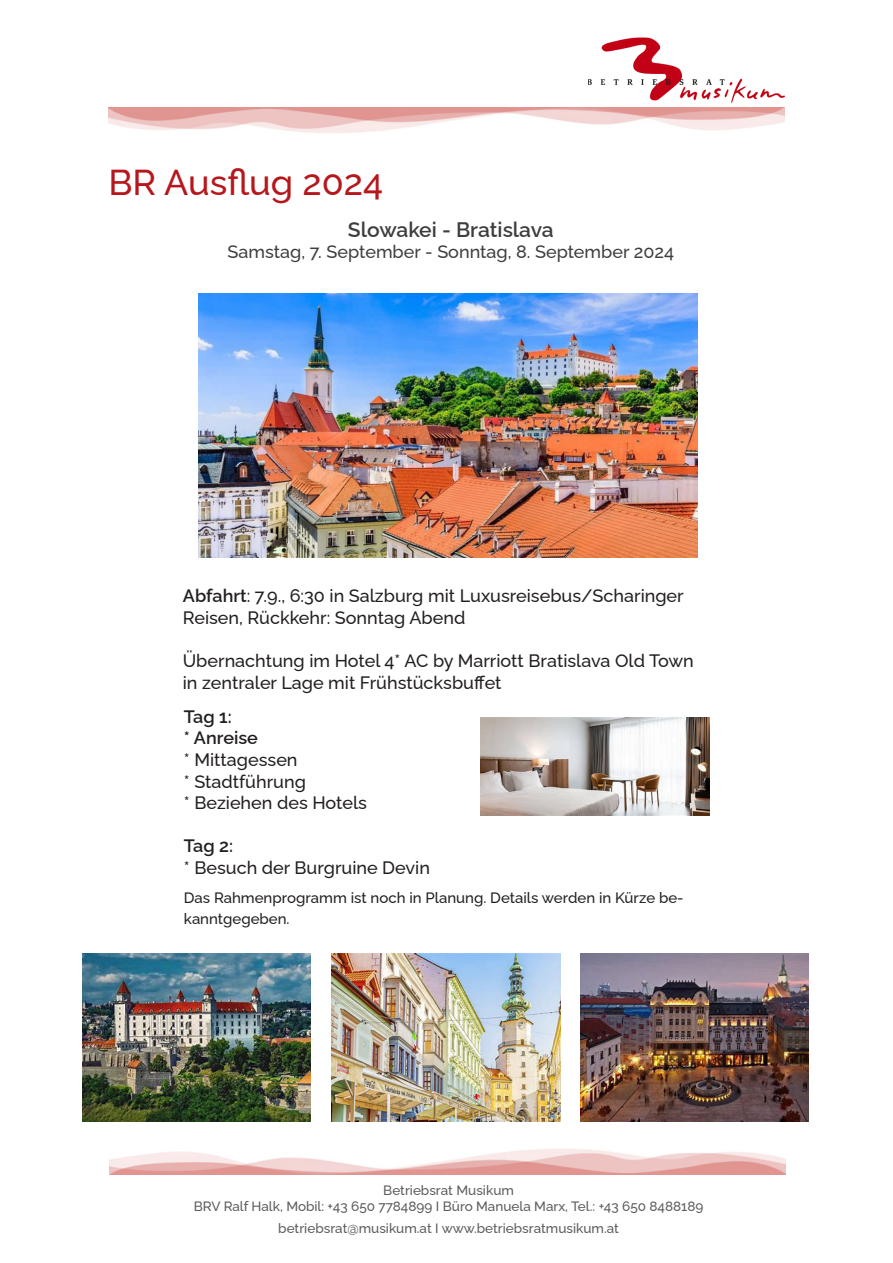
<style>
.page{position:relative;width:893px;height:1263px;background:#fff}
.page>*{position:absolute;margin:0;border:0;box-sizing:border-box;transform-origin:0 0}
.t1{font:500 36px "Raleway";color:#b6171c}
.t2{font:600 21px "Raleway";color:#3e3e3f}
.t3{font:500 18px/21.6px "Raleway";color:#231f20}
.t4{font:500 18px "Raleway";color:#3e3e3f}
.t5{font:600 18px "Raleway";color:#231f20}
.t6{font:500 15px/21.6px "Raleway";color:#231f20}
.t7{font:500 13.5px "Raleway";color:#5c5c5f}
.s1{font-weight:600}
</style>
<div class="page">
<img style="left:588px;top:38px;width:196px;height:64px">
<img style="left:198px;top:294px;width:500px;height:263px">
<img style="left:82px;top:953px;width:229px;height:168px">
<img style="left:480px;top:718px;width:229px;height:97px">
<img style="left:580px;top:953px;width:229px;height:168px">
<img style="left:332px;top:953px;width:228px;height:168px">
<p class="t1" style="left:108px;top:154px;width:276px">BR Ausflug 2024</p>
<p class="t2" style="left:348px;top:213px;width:207px">Slowakei - Bratislava</p>
<p class="t4" style="left:228px;top:238px;width:448px">Samstag, 7. September - Sonntag, 8. September 2024</p>
<p class="t3" style="left:183px;top:583px;width:502px"><span class="s1">Abfahrt</span>: 7.9., 6:30 in Salzburg mit Luxusreisebus/Scharinger<br>Reisen, Rückkehr: Sonntag Abend</p>
<p class="t3" style="left:183px;top:648px;width:513px">Übernachtung im Hotel 4* AC by Marriott Bratislava Old Town</p>
<p class="t3" style="left:183px;top:670px;width:320px">in zentraler Lage mit Frühstücksbuffet</p>
<p class="t5" style="left:184px;top:702px;width:49px">Tag 1:</p>
<p class="t5" style="left:184px;top:724px;width:76px">* Anreise</p>
<p class="t3" style="left:184px;top:747px;width:115px">* Mittagessen</p>
<p class="t3" style="left:184px;top:769px;width:124px">* Stadtführung</p>
<p class="t3" style="left:184px;top:790px;width:185px">* Beziehen des Hotels</p>
<p class="t5" style="left:184px;top:832px;width:51px">Tag 2:</p>
<p class="t3" style="left:184px;top:855px;width:248px">* Besuch der Burgruine Devin</p>
<p class="t6" style="left:184px;top:885px;width:501px">Das Rahmenprogramm ist noch in Planung. Details werden in Kürze be&shy;kanntgegeben.</p>
<p class="t7" style="left:383px;top:1180px;width:132px">Betriebsrat Musikum</p>
<p class="t7" style="left:194px;top:1196px;width:511px">BRV Ralf Halk, Mobil: +43 650 7784899 I Büro Manuela Marx, Tel.: +43 650 8488189</p>
<p class="t7" style="left:278px;top:1217px;width:342px">betriebsrat@musikum.at I www.betriebsratmusikum.at</p>
</div>
